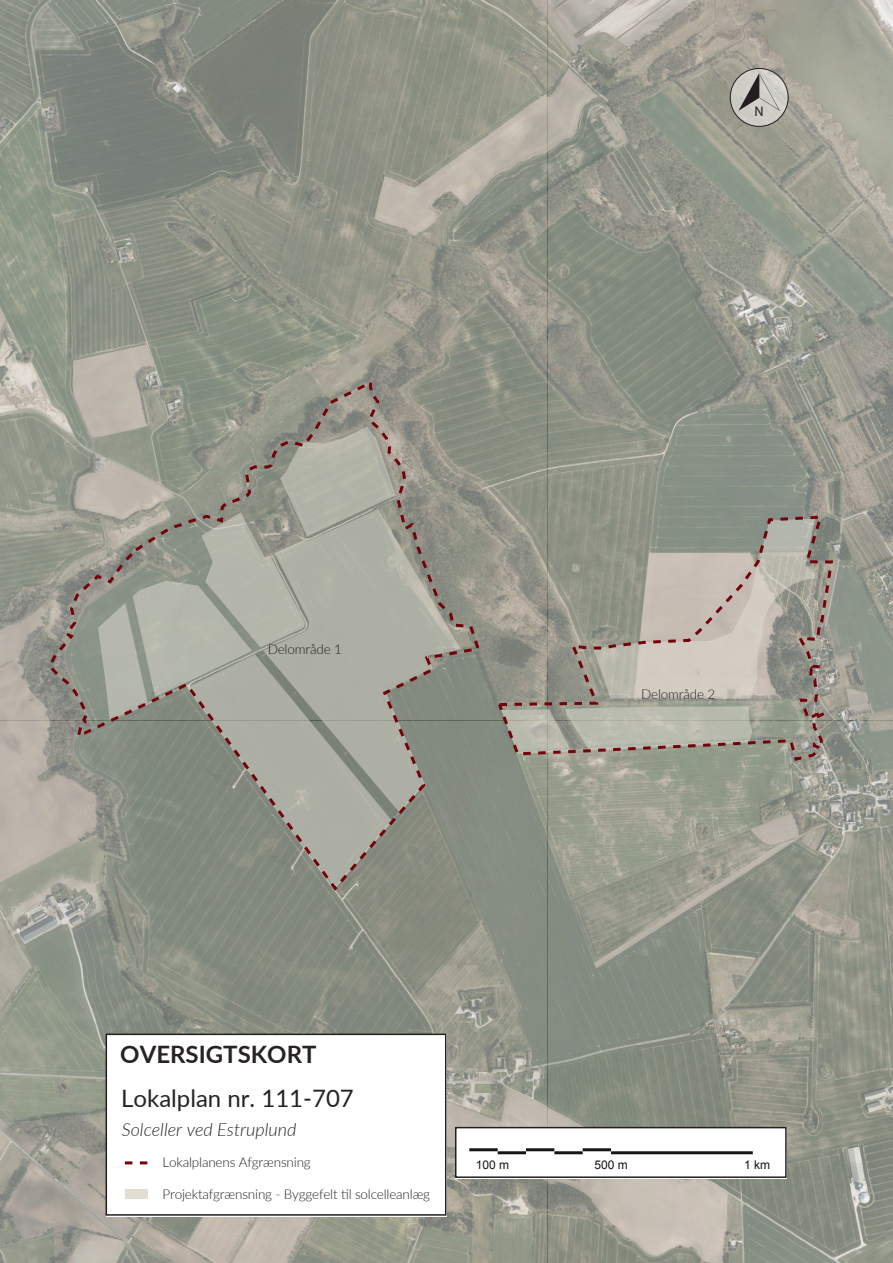
<style>
.page{position:relative;width:893px;height:1263px;background:#fff}
.page>*{position:absolute;margin:0;border:0;box-sizing:border-box;transform-origin:0 0}
.t1{font:24px "Lato";color:#272324}
.t2{font:700 24px "Lato";color:#272324}
.t3{font:italic 300 18px "Lato";color:#272324}
.t4{font:13.95px "Myriad Pro";color:#231f20}
.t5{font:300 13.5px "Lato";letter-spacing:-.015em;color:#232221}
.t6{font:12px "Arial";color:#111416}
</style>
<div class="page">
<img style="left:0;top:0;width:893px;height:1263px">
<svg style="left:496px;top:514px;width:339px;height:249px;background:#a5a297"></svg>
<svg style="left:46px;top:377px;width:436px;height:516px;background:#9a9c90"></svg>
<div style="left:106px;top:1144px;width:340px;height:72px;background:#fff"></div>
<svg style="left:125px;top:1161px;width:22px;height:3px"></svg>
<div style="left:125px;top:1190px;width:22px;height:9px;background:#e2ded3"></div>
<div style="left:107px;top:1034px;width:339px;height:110px;background:#fff"></div>
<div style="left:455px;top:1127px;width:332px;height:51px;background:#fff"></div>
<hr style="left:611px;top:1151px;width:142px;height:3px;background:#18151a">
<hr style="left:583px;top:1148px;width:28px;height:3px;background:#18151a">
<hr style="left:554px;top:1151px;width:29px;height:3px;background:#18151a">
<hr style="left:526px;top:1148px;width:28px;height:3px;background:#18151a">
<hr style="left:498px;top:1151px;width:28px;height:3px;background:#18151a">
<hr style="left:469px;top:1148px;width:29px;height:3px;background:#18151a">
<div style="left:106px;top:1033px;width:340px;height:183px;border:2px solid #231f20"></div>
<div style="left:455px;top:1127px;width:332px;height:51px;border:2px solid #231f20"></div>
<svg style="left:730px;top:68px;width:58px;height:58px"></svg>
<div style="left:730px;top:68px;width:58px;height:59px;border:1px solid #231f20;border-radius:50%"></div>
<svg style="left:738px;top:74px;width:42px;height:37px;background:#aeaca7"></svg>
<p class="t4" style="left:755px;top:103px;width:11px">N</p>
<p class="t5" style="left:268px;top:640px;width:76px">Delområde 1</p>
<p class="t5" style="left:641px;top:685px;width:76px">Delområde 2</p>
<p class="t2" style="left:120px;top:1036px;width:198px">OVERSIGTSKORT</p>
<p class="t1" style="left:121px;top:1081px;width:234px">Lokalplan nr. 111-707</p>
<p class="t3" style="left:122px;top:1117px;width:176px">Solceller ved Estruplund</p>
<p class="t5" style="left:163px;top:1153px;width:150px">Lokalplanens Afgrænsning</p>
<p class="t5" style="left:163px;top:1185px;width:269px">Projektafgrænsning - Byggefelt til solcelleanlæg</p>
<p class="t6" style="left:476px;top:1156px;width:35px">100 m</p>
<p class="t6" style="left:594px;top:1156px;width:35px">500 m</p>
<p class="t6" style="left:744px;top:1156px;width:28px">1 km</p>
</div>
